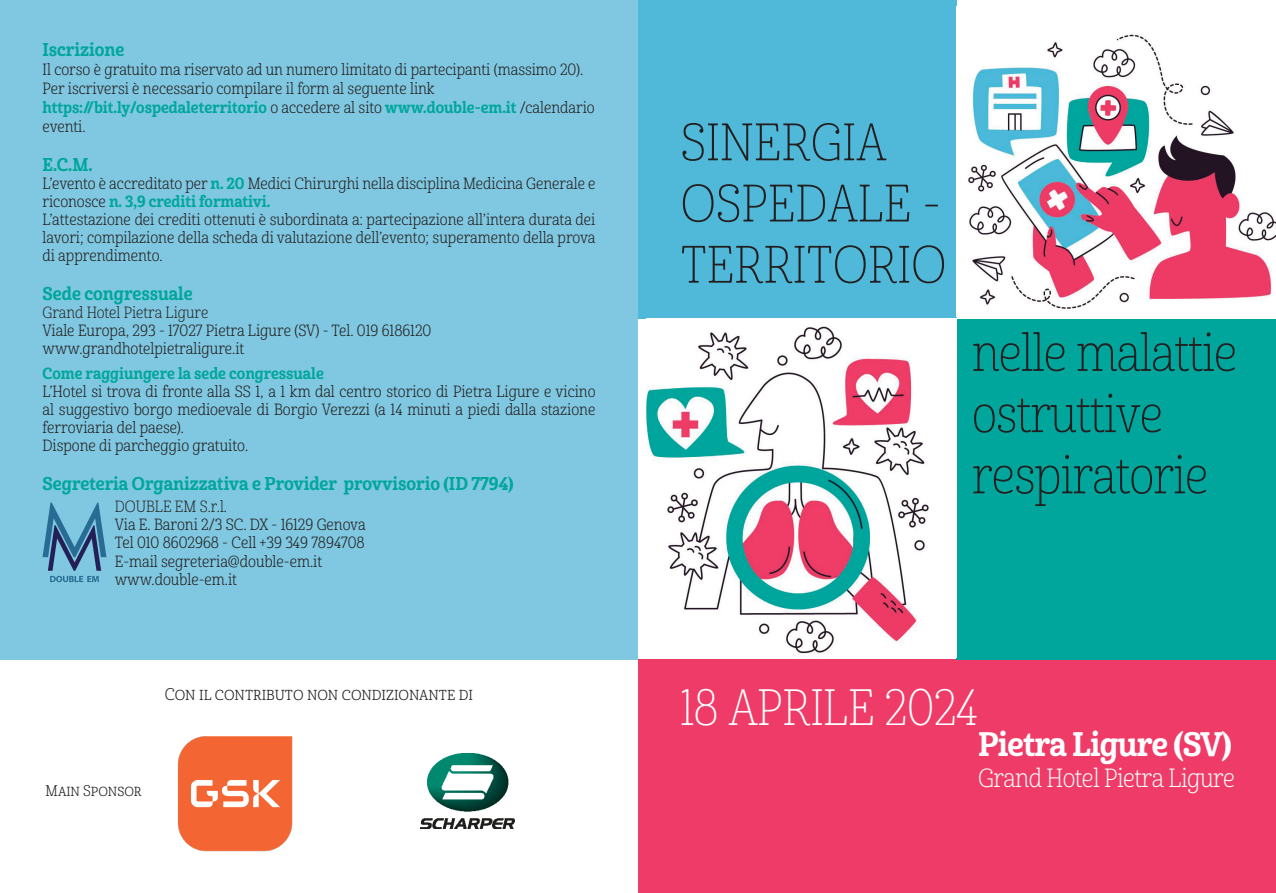
<style>
.page{position:relative;width:1276px;height:893px;background:#fff}
.page>*{position:absolute;margin:0;border:0;box-sizing:border-box;transform-origin:0 0}
.t1{font:51px "Cabrito Con Thi";letter-spacing:-.02em;color:#231f20}
.t2{font:51px "Cabrito Con Thi";color:#231f20}
.t3{font:49.5px "Cabrito Con Thi";letter-spacing:-.01em;color:#fff}
.t4{font:33px "Cabrito Con Bol";letter-spacing:-.02em;color:#fff}
.t5{font:25.5px "Cabrito Con Lig";letter-spacing:-.02em;color:#fff}
.t6{font:18px "Cabrito Con Bol";color:#00a69c}
.t7{font:16.5px "Cabrito Con Boo";color:#231f20}
.t8{font:15.75px/18.1px "Cabrito Con Boo";color:#231f20;text-align:justify}
.t9{font:15.75px/18.9px "Cabrito Con Bol";color:#00a69c}
.t10{font:15.75px "Cabrito Con Lig";color:#231f20}
.t11{font:15px "Cabrito Con Boo";color:#231f20}
.s1{font-family:"Cabrito Con Boo";color:#231f20}
.s2{font-family:"Cabrito Con Bol";color:#00a69c}
.s3{font-family:"Cabrito Con Boo"}
</style>
<div class="page">
<div style="left:0;top:0;width:638px;height:659px;background:#80c8e1"></div>
<div style="left:638px;top:659px;width:638px;height:234px;background:#ef3b67"></div>
<div style="left:638px;top:0;width:319px;height:319px;background:#50b8d8"></div>
<div style="left:957px;top:319px;width:319px;height:340px;background:#00a69c"></div>
<img style="left:647px;top:326px;width:282px;height:328px">
<img style="left:968px;top:34px;width:308px;height:275px">
<img style="left:177px;top:736px;width:116px;height:116px">
<img style="left:420px;top:753px;width:94px;height:75px">
<svg style="left:43px;top:502px;width:63px;height:81px"></svg>
<p class="t6" style="left:43px;top:39px;width:83px">Iscrizione</p>
<p class="t8" style="left:43px;top:61px;width:542px">Il corso è gratuito ma riservato ad un numero limitato di partecipanti (massimo 20).</p>
<p class="t8" style="left:43px;top:80px;width:394px">Per iscriversi è necessario compilare il form al seguente link</p>
<p class="t9" style="left:43px;top:98px;width:553px">https://bit.ly/ospedaleterritorio <span class="s1">o accedere al sito</span> www.double-em.it <span class="s1">/calendario eventi.</span></p>
<p class="t6" style="left:43px;top:153px;width:52px">E.C.M.</p>
<p class="t8" style="left:43px;top:175px;width:554px">L’evento è accreditato per <span class="s2">n. 20</span> Medici Chirurghi nella disciplina Medicina Generale e riconosce <span class="s2">n. 3,9 crediti formativi.</span></p>
<p class="t8" style="left:43px;top:211px;width:554px">L’attestazione dei crediti ottenuti è subordinata a: partecipazione all’intera durata dei lavori; compilazione della scheda di valutazione dell’evento; superamento della prova di apprendimento.</p>
<p class="t6" style="left:43px;top:282px;width:152px">Sede congressuale</p>
<p class="t10" style="left:43px;top:303px;width:167px">Grand Hotel Pietra Ligure</p>
<p class="t8" style="left:43px;top:322px;width:390px">Viale Europa, 293 - 17027 Pietra Ligure (SV) - Tel. 019 6186120</p>
<p class="t8" style="left:43px;top:340px;width:203px">www.grandhotelpietraligure.it</p>
<p class="t9" style="left:43px;top:364px;width:283px">Come raggiungere la sede congressuale</p>
<p class="t8" style="left:43px;top:382px;width:554px">L’Hotel si trova di fronte alla SS 1, a 1 km dal centro storico di Pietra Ligure e vicino al suggestivo borgo medioevale di Borgio Verezzi (a 14 minuti a piedi dalla stazione ferroviaria del paese).</p>
<p class="t8" style="left:43px;top:437px;width:207px">Dispone di parcheggio gratuito.</p>
<p class="t6" style="left:43px;top:472px;width:473px">Segreteria Organizzativa e Provider provvisorio (ID 7794)</p>
<p class="t10" style="left:115px;top:497px;width:114px">DOUBLE EM S.r.l<span class="s3">.</span></p>
<p class="t8" style="left:115px;top:516px;width:252px">Via E. Baroni 2/3 SC. DX - 16129 Genova</p>
<p class="t8" style="left:115px;top:534px;width:251px">Tel 010 8602968 - Cell +39 349 7894708</p>
<p class="t8" style="left:115px;top:552px;width:209px">E-mail segreteria@double-em.it</p>
<p class="t8" style="left:115px;top:570px;width:124px">www.double-em.it</p>
<p class="t7" style="left:165px;top:684px;width:310px">Con il contributo non condizionante di</p>
<p class="t11" style="left:46px;top:782px;width:98px">Main Sponsor</p>
<p class="t2" style="left:680px;top:112px;width:207px">SINERGIA</p>
<p class="t2" style="left:680px;top:173px;width:262px">OSPEDALE -</p>
<p class="t2" style="left:680px;top:234px;width:267px">TERRITORIO</p>
<p class="t1" style="left:972px;top:322px;width:267px">nelle malattie</p>
<p class="t1" style="left:972px;top:383px;width:193px">ostruttive</p>
<p class="t1" style="left:972px;top:445px;width:238px">respiratorie</p>
<p class="t3" style="left:680px;top:678px;width:299px">18 APRILE 2024</p>
<p class="t4" style="left:978px;top:724px;width:255px">Pietra Ligure (SV)</p>
<p class="t5" style="left:978px;top:763px;width:258px">Grand Hotel Pietra Ligure</p>
</div>
